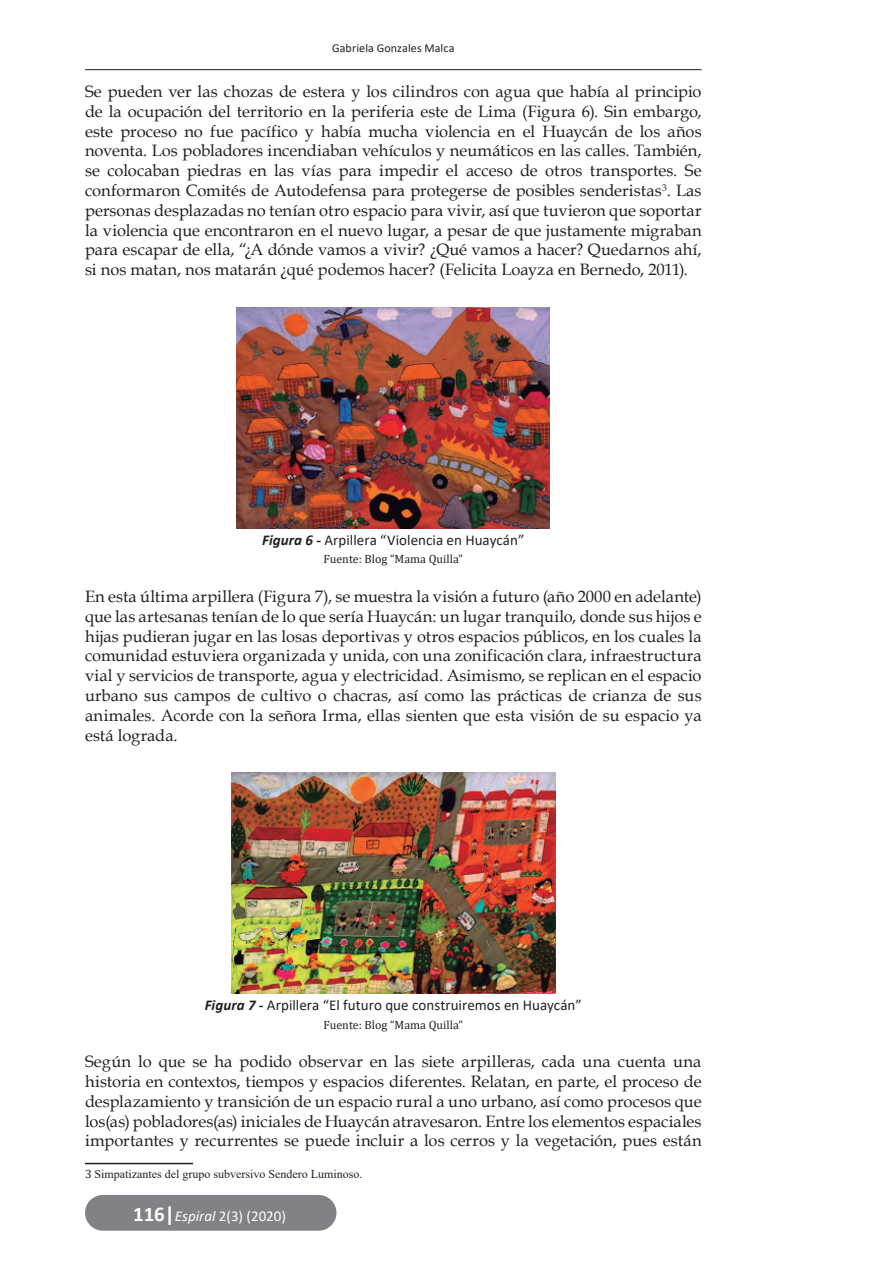
<style>
.page{position:relative;width:893px;height:1263px;background:#fff}
.page>*{position:absolute;margin:0;border:0;box-sizing:border-box;transform-origin:0 0}
.t1{font:16.5px/19.8px "Book Antiqua";color:#231f20;text-align:justify}
.t2{font:15px "Calibri";color:#231f20}
.t3{font:15px "Calibri";color:#fff}
.t4{font:12px "Times New Roman";color:#231f20}
.t5{font:12px "Cambria";color:#231f20}
.t6{font:12px "Calibri";letter-spacing:.01em;color:#231f20}
.s1{font-weight:700;font-style:italic}
.s2{font-family:"Cambria"}
.s3{font-weight:700;font-size:21px}
.s4{font-style:italic}
</style>
<div class="page">
<div style="left:86px;top:1196px;width:250px;height:34px;background:#808285;border-radius:17px"></div>
<div style="left:85px;top:1195px;width:251px;height:36px;border:2px solid #808285;border-radius:17px"></div>
<hr style="left:85px;top:69px;width:617px;height:1px;background:#231f20">
<img style="left:237px;top:307px;width:313px;height:221px">
<img style="left:231px;top:772px;width:325px;height:221px">
<hr style="left:85px;top:1163px;width:108px;height:1px;background:#231f20">
<p class="t6" style="left:332px;top:39px;width:124px">Gabriela Gonzales Malca</p>
<p class="t1" style="left:85px;top:81px;width:618px">Se pueden ver las chozas de estera y los cilindros con agua que había al principio de la ocupación del territorio en la periferia este de Lima (Figura 6). Sin embargo, este proceso no fue pacífico y había mucha violencia en el Huaycán de los años noventa. Los pobladores incendiaban vehículos y neumáticos en las calles. También, se colocaban piedras en las vías para impedir el acceso de otros transportes. Se conformaron Comités de Autodefensa para protegerse de posibles senderistas<sup>3</sup>. Las personas desplazadas no tenían otro espacio para vivir, así que tuvieron que soportar la violencia que encontraron en el nuevo lugar, a pesar de que justamente migraban para escapar de ella, “¿A dónde vamos a vivir? ¿Qué vamos a hacer? Quedarnos ahí, si nos matan, nos matarán ¿qué podemos hacer? (Felicita Loayza en Bernedo, 2011).</p>
<p class="t2" style="left:262px;top:529px;width:264px"><span class="s1">Figura 6 -</span> Arpillera “Violencia en Huaycán”</p>
<p class="t5" style="left:324px;top:552px;width:141px">Fuente: Blog “Mama Quilla”</p>
<p class="t1" style="left:85px;top:586px;width:618px">En esta última arpillera (Figura 7), se muestra la visión a futuro (año 2000 en adelante) que las artesanas tenían de lo que sería Huaycán: un lugar tranquilo, donde sus hijos e hijas pudieran jugar en las losas deportivas y otros espacios públicos, en los cuales la comunidad estuviera organizada y unida, con una zonificación clara, infraestructura vial y servicios de transporte, agua y electricidad. Asimismo, se replican en el espacio urbano sus campos de cultivo o chacras, así como las prácticas de crianza de sus animales. Acorde con la señora Irma, ellas sienten que esta visión de su espacio ya está lograda.</p>
<p class="t2" style="left:205px;top:995px;width:379px"><span class="s1">Figura 7 -</span> Arpillera “El futuro que construiremos en Huaycán”</p>
<p class="t5" style="left:324px;top:1017px;width:141px">Fuente: Blog “Mama Quilla”</p>
<p class="t1" style="left:85px;top:1051px;width:618px">Según lo que se ha podido observar en las siete arpilleras, cada una cuenta una historia en contextos, tiempos y espacios diferentes. Relatan, en parte, el proceso de desplazamiento y transición de un espacio rural a uno urbano, así como procesos que los(as) pobladores(as) iniciales de Huaycán atravesaron. Entre los elementos espaciales importantes y recurrentes se puede incluir a los cerros y la vegetación, pues están</p>
<p class="t4" style="left:85px;top:1165px;width:279px"><span class="s2">3</span> Simpatizantes del grupo subversivo Sendero Luminoso.</p>
<p class="t3" style="left:133px;top:1205px;width:154px"><span class="s3">116|</span><span class="s4">Espiral</span> 2(3) (2020)</p>
</div>
